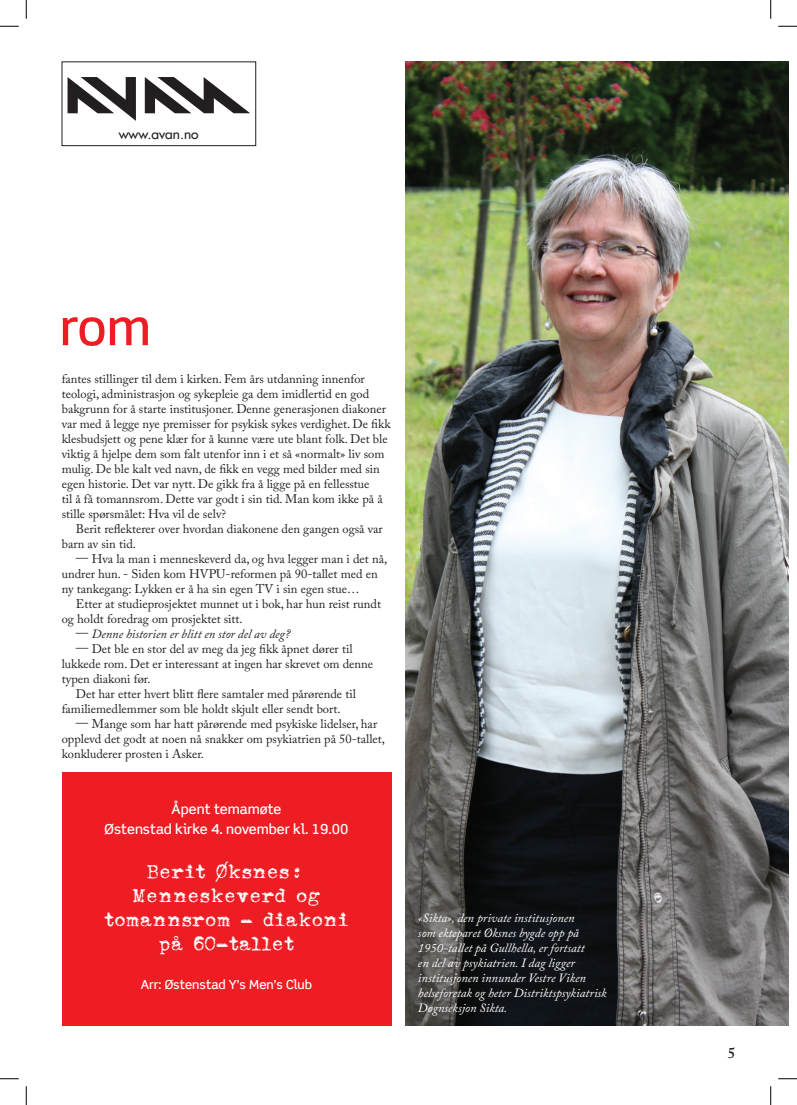
<style>
.page{position:relative;width:797px;height:1105px;background:#fff}
.page>*{position:absolute;margin:0;border:0;box-sizing:border-box;transform-origin:0 0}
.t1{font:500 50.62px "Scene Alt";color:#ee1d23}
.t2{font:20px/24px "Sears Tower";color:#fff;text-align:center}
.t3{font:600 15px "Adobe Caslon Pro";color:#231f20}
.t4{font:500 13.75px/20px "Scene Alt";color:#fff;text-align:center}
.t5{font:13.75px "Futura";color:#231f20}
.t6{font:12.5px/15px "Adobe Caslon Pro";color:#231f20}
.t7{font:italic 12.5px/15px "Adobe Caslon Pro";color:#fff}
.t8{font:italic 12.5px "Adobe Caslon Pro";color:#231f20}
.t9{font:500 12.5px "Scene Alt";color:#fff}
.s1{font-style:normal}
</style>
<div class="page">
<div style="left:62px;top:772px;width:329px;height:253px;background:#ee1d23"></div>
<img style="left:405px;top:62px;width:383px;height:963px">
<div style="left:62px;top:62px;width:194px;height:84px;border:1px solid #231f20"></div>
<svg style="left:68px;top:77px;width:68px;height:44px"></svg>
<svg style="left:145px;top:77px;width:105px;height:36px"></svg>
<svg style="left:0;top:25px;width:19px;height:2px"></svg>
<svg style="left:778px;top:25px;width:19px;height:2px"></svg>
<svg style="left:0;top:1078px;width:19px;height:1px"></svg>
<svg style="left:778px;top:1078px;width:19px;height:1px"></svg>
<svg style="left:25px;top:0;width:2px;height:19px"></svg>
<svg style="left:25px;top:1086px;width:2px;height:19px"></svg>
<svg style="left:770px;top:0;width:1px;height:19px"></svg>
<svg style="left:770px;top:1086px;width:1px;height:19px"></svg>
<p class="t5" style="left:119px;top:125px;width:81px">www.avan.no</p>
<h1 class="t1" style="left:60px;top:295px;width:93px">rom</h1>
<p class="t6" style="left:62px;top:371px;width:330px">fantes stillinger til dem i kirken. Fem års utdanning innenfor teologi, administrasjon og sykepleie ga dem imidlertid en god bakgrunn for å starte institusjoner. Denne generasjonen diakoner var med å legge nye premisser for psykisk sykes verdighet. De fikk klesbudsjett og pene klær for å kunne være ute blant folk. Det ble viktig å hjelpe dem som falt utenfor inn i et så «normalt» liv som mulig. De ble kalt ved navn, de fikk en vegg med bilder med sin egen historie. Det var nytt. De gikk fra å ligge på en fellesstue<br>til å få tomannsrom. Dette var godt i sin tid. Man kom ikke på å stille spørsmålet: Hva vil de selv?</p>
<p class="t6" style="left:62px;top:521px;width:322px;text-indent:14px">Berit reflekterer over hvordan diakonene den gangen også var barn av sin tid.</p>
<p class="t6" style="left:62px;top:551px;width:327px;text-indent:14px">— Hva la man i menneskeverd da, og hva legger man i det nå, undrer hun. - Siden kom HVPU-reformen på 90-tallet med en ny tankegang: Lykken er å ha sin egen TV i sin egen stue…</p>
<p class="t6" style="left:62px;top:596px;width:321px;text-indent:14px">Etter at studieprosjektet munnet ut i bok, har hun reist rundt og holdt foredrag om prosjektet sitt.</p>
<p class="t8" style="left:76px;top:626px;width:216px"><span class="s1">—</span> Denne historien er blitt en stor del av deg?</p>
<p class="t6" style="left:62px;top:641px;width:313px;text-indent:14px">— Det ble en stor del av meg da jeg fikk åpnet dører til lukkede rom. Det er interessant at ingen har skrevet om denne typen diakoni før.</p>
<p class="t6" style="left:62px;top:686px;width:296px;text-indent:14px">Det har etter hvert blitt flere samtaler med pårørende til familiemedlemmer som ble holdt skjult eller sendt bort.</p>
<p class="t6" style="left:62px;top:716px;width:325px;text-indent:14px">— Mange som har hatt pårørende med psykiske lidelser, har opplevd det godt at noen nå snakker om psykiatrien på 50-tallet, konkluderer prosten i Asker.</p>
<p class="t4" style="left:105px;top:799px;width:245px">Åpent temamøte<br>Østenstad kirke 4. november kl. 19.00</p>
<h2 class="t2" style="left:104px;top:859px;width:246px">Berit Øksnes:<br>Menneskeverd og tomannsrom - diakoni på 60-tallet</h2>
<p class="t9" style="left:141px;top:977px;width:173px">Arr: Østenstad Y’s Men’s Club</p>
<p class="t7" style="left:418px;top:910px;width:190px">«Sikta», den private institusjonen<br>som ekteparet Øksnes bygde opp på 1950-tallet på Gullhella, er fortsatt<br>en del av psykiatrien. I dag ligger institusjonen innunder Vestre Viken helseforetak og heter Distriktspsykiatrisk Døgnseksjon Sikta.</p>
<p class="t3" style="left:727px;top:1044px;width:9px">5</p>
</div>
